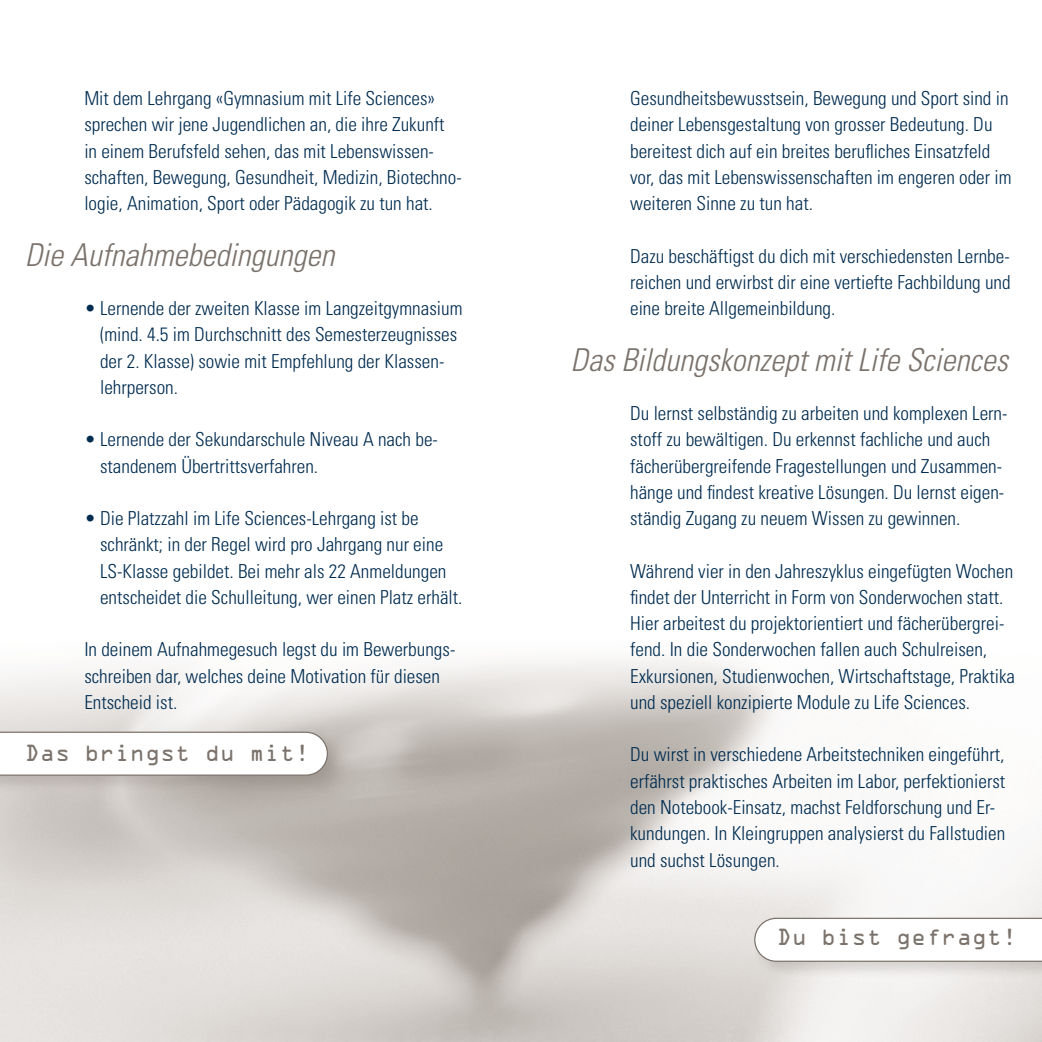
<style>
.page{position:relative;width:1042px;height:1042px;background:#fff}
.page>*{position:absolute;margin:0;border:0;box-sizing:border-box;transform-origin:0 0}
.t1{font:italic 300 condensed 31.5px "Univers LT Std";color:#7a726b}
.t2{font:21px "OCRA Std";color:#7a726b}
.t3{font:300 condensed 19.25px/26.2px "Univers LT Std";color:#002c50}
</style>
<div class="page">
<div style="left:0;top:729px;width:344px;height:63px;background:#7a726b;opacity:.25"></div>
<svg style="left:0;top:731px;width:328px;height:45px"></svg>
<svg style="left:521px;top:647px;width:521px;height:395px"></svg>
<div style="left:752px;top:916px;width:290px;height:63px;background:#7a726b;opacity:.25"></div>
<svg style="left:754px;top:918px;width:288px;height:44px"></svg>
<p class="t3" style="left:84px;top:85px;width:379px">Mit dem Lehrgang «Gymnasium mit Life Sciences» sprechen wir jene Jugendlichen an, die ihre Zukunft in einem Berufsfeld sehen, das mit Lebenswissen&shy;schaften, Bewegung, Gesundheit, Medizin, Biotechno&shy;logie, Animation, Sport oder Pädagogik zu tun hat.</p>
<h1 class="t1" style="left:25px;top:236px;width:311px">Die Aufnahmebedingungen</h1>
<p class="t3" style="left:100px;top:295px;width:364px;text-indent:-16px">• Lernende der zweiten Klasse im Langzeitgymnasium (mind. 4.5 im Durchschnitt des Semesterzeugnisses der 2. Klasse) sowie mit Empfehlung der Klassen&shy;lehrperson.</p>
<p class="t3" style="left:100px;top:426px;width:339px;text-indent:-16px">• Lernende der Sekundarschule Niveau A nach be&shy;standenem Übertrittsverfahren.</p>
<p class="t3" style="left:100px;top:505px;width:364px;text-indent:-16px">• Die Platzzahl im Life Sciences-Lehrgang ist be schränkt; in der Regel wird pro Jahrgang nur eine LS-Klasse gebildet. Bei mehr als 22 Anmeldungen entscheidet die Schulleitung, wer einen Platz erhält.</p>
<p class="t3" style="left:84px;top:636px;width:372px">In deinem Aufnahmegesuch legst du im Bewerbungs&shy;schreiben dar, welches deine Motivation für diesen<br>Entscheid ist.</p>
<p class="t2" style="left:25px;top:744px;width:287px">Das bringst du mit!</p>
<p class="t3" style="left:630px;top:85px;width:383px">Gesundheitsbewusstsein, Bewegung und Sport sind in deiner Lebensgestaltung von grosser Bedeutung. Du bereitest dich auf ein breites berufliches Einsatzfeld vor, das mit Lebenswissenschaften im engeren oder im weiteren Sinne zu tun hat.</p>
<p class="t3" style="left:630px;top:243px;width:382px;text-align:justify">Dazu beschäftigst du dich mit verschiedensten Lernbe&shy;reichen und erwirbst dir eine vertiefte Fachbildung und eine breite Allgemeinbildung.</p>
<h1 class="t1" style="left:570px;top:341px;width:439px">Das Bildungskonzept mit Life Sciences</h1>
<p class="t3" style="left:630px;top:400px;width:379px">Du lernst selbständig zu arbeiten und komplexen Lern&shy;stoff zu bewältigen. Du erkennst fachliche und auch fächerübergreifende Fragestellungen und Zusammen&shy;hänge und findest kreative Lösungen. Du lernst eigen&shy;ständig Zugang zu neuem Wissen zu gewinnen.</p>
<p class="t3" style="left:630px;top:558px;width:386px">Während vier in den Jahreszyklus eingefügten Wochen findet der Unterricht in Form von Sonderwochen statt.<br>Hier arbeitest du projektorientiert und fächerübergrei&shy;fend. In die Sonderwochen fallen auch Schulreisen, Exkursionen, Studienwochen, Wirtschaftstage, Praktika und speziell konzipierte Module zu Life Sciences.</p>
<p class="t3" style="left:630px;top:741px;width:377px">Du wirst in verschiedene Arbeitstechniken eingeführt, erfährst praktisches Arbeiten im Labor, perfektionierst den Notebook-Einsatz, machst Feldforschung und Er&shy;kundungen. In Kleingruppen analysierst du Fallstudien und suchst Lösungen.</p>
<p class="t2" style="left:776px;top:928px;width:242px">Du bist gefragt!</p>
</div>
